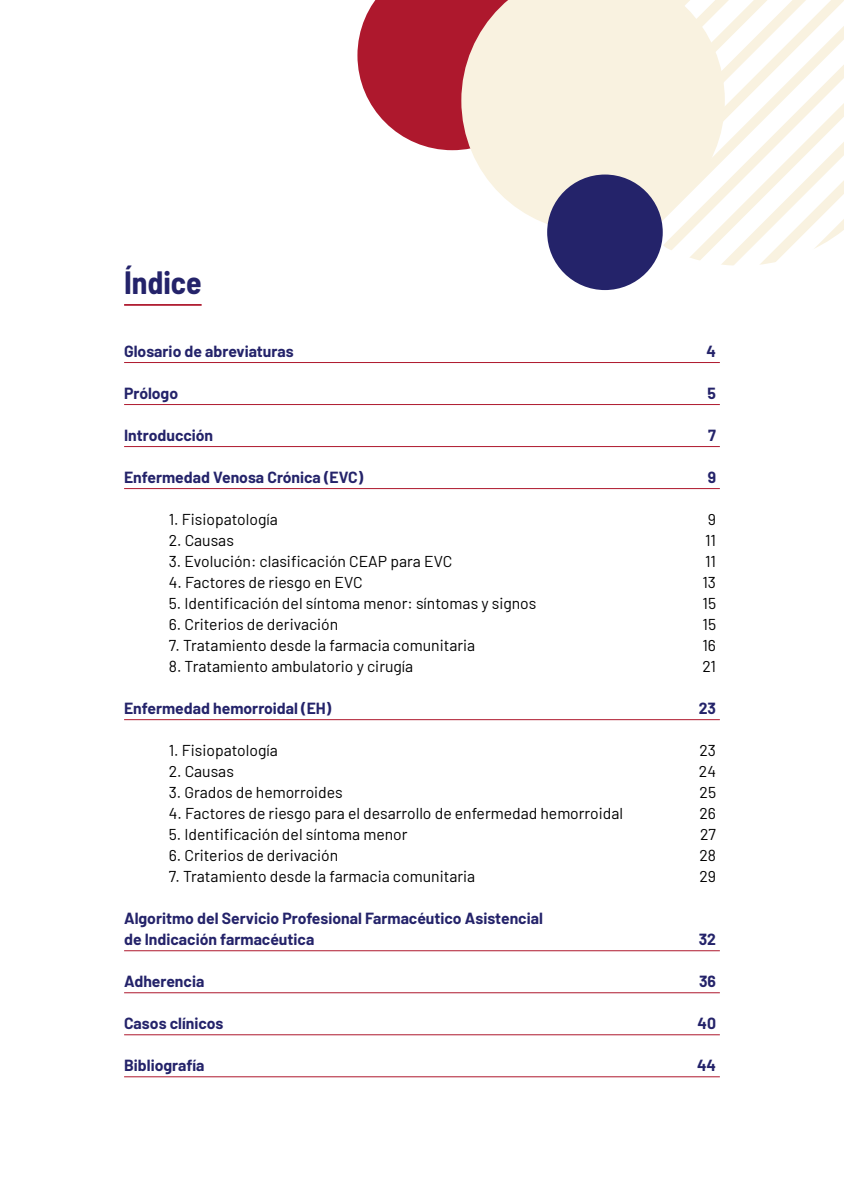
<style>
.page{position:relative;width:844px;height:1191px;background:#fff}
.page>*{position:absolute;margin:0;border:0;box-sizing:border-box;transform-origin:0 0}
.t1{font:700 semi-condensed 31.5px "Barlow";color:#24236a}
.t2{font:15.75px "Barlow";color:#000}
.t3{font:700 15.75px/21px "Barlow";color:#24236a}
</style>
<div class="page">
<hr style="left:124px;top:304px;width:77px;height:2px;background:#ae182d">
<hr style="left:124px;top:362px;width:595px;height:1px;background:#ae182d">
<hr style="left:124px;top:404px;width:595px;height:1px;background:#ae182d">
<hr style="left:124px;top:446px;width:595px;height:1px;background:#ae182d">
<hr style="left:124px;top:488px;width:595px;height:1px;background:#ae182d">
<hr style="left:124px;top:719px;width:595px;height:1px;background:#ae182d">
<hr style="left:124px;top:950px;width:595px;height:1px;background:#ae182d">
<hr style="left:124px;top:992px;width:595px;height:1px;background:#ae182d">
<hr style="left:124px;top:1034px;width:595px;height:1px;background:#ae182d">
<hr style="left:124px;top:1076px;width:595px;height:1px;background:#ae182d">
<svg style="left:651px;top:0;width:192px;height:266px"></svg>
<svg style="left:357px;top:0;width:104px;height:150px;background:#b9394b"></svg>
<svg style="left:461px;top:0;width:263px;height:232px;background:#f7ecde"></svg>
<div style="left:547px;top:174px;width:115px;height:116px;background:#24236a;border-radius:50%"></div>
<h1 class="t1" style="left:124px;top:260px;width:79px">Índice</h1>
<p class="t3" style="left:124px;top:340px;width:171px">Glosario de abreviaturas</p>
<p class="t3" style="left:706px;top:340px;width:11px">4</p>
<p class="t3" style="left:124px;top:382px;width:56px">Prólogo</p>
<p class="t3" style="left:707px;top:382px;width:10px">5</p>
<p class="t3" style="left:124px;top:424px;width:90px">Introducción</p>
<p class="t3" style="left:708px;top:424px;width:9px">7</p>
<p class="t3" style="left:124px;top:466px;width:240px">Enfermedad Venosa Crónica (EVC)</p>
<p class="t3" style="left:707px;top:466px;width:10px">9</p>
<p class="t2" style="left:169px;top:508px;width:110px">1. Fisiopatología</p>
<p class="t2" style="left:707px;top:508px;width:10px">9</p>
<p class="t2" style="left:169px;top:529px;width:67px">2. Causas</p>
<p class="t2" style="left:704px;top:529px;width:13px">11</p>
<p class="t2" style="left:169px;top:550px;width:285px">3. Evolución: clasificación CEAP para EVC</p>
<p class="t2" style="left:704px;top:550px;width:13px">11</p>
<p class="t2" style="left:169px;top:571px;width:195px">4. Factores de riesgo en EVC</p>
<p class="t2" style="left:702px;top:571px;width:15px">13</p>
<p class="t2" style="left:169px;top:592px;width:369px">5. Identificación del síntoma menor: síntomas y signos</p>
<p class="t2" style="left:702px;top:592px;width:15px">15</p>
<p class="t2" style="left:169px;top:613px;width:171px">6. Criterios de derivación</p>
<p class="t2" style="left:702px;top:613px;width:15px">15</p>
<p class="t2" style="left:169px;top:634px;width:308px">7. Tratamiento desde la farmacia comunitaria</p>
<p class="t2" style="left:702px;top:634px;width:15px">16</p>
<p class="t2" style="left:169px;top:655px;width:246px">8. Tratamiento ambulatorio y cirugía</p>
<p class="t2" style="left:702px;top:655px;width:15px">21</p>
<p class="t3" style="left:124px;top:697px;width:208px">Enfermedad hemorroidal (EH)</p>
<p class="t3" style="left:698px;top:697px;width:19px">23</p>
<p class="t2" style="left:169px;top:739px;width:110px">1. Fisiopatología</p>
<p class="t2" style="left:699px;top:739px;width:18px">23</p>
<p class="t2" style="left:169px;top:760px;width:67px">2. Causas</p>
<p class="t2" style="left:698px;top:760px;width:19px">24</p>
<p class="t2" style="left:169px;top:781px;width:175px">3. Grados de hemorroides</p>
<p class="t2" style="left:699px;top:781px;width:18px">25</p>
<p class="t2" style="left:169px;top:802px;width:455px">4. Factores de riesgo para el desarrollo de enfermedad hemorroidal</p>
<p class="t2" style="left:699px;top:802px;width:18px">26</p>
<p class="t2" style="left:169px;top:823px;width:240px">5. Identificación del síntoma menor</p>
<p class="t2" style="left:700px;top:823px;width:17px">27</p>
<p class="t2" style="left:169px;top:844px;width:171px">6. Criterios de derivación</p>
<p class="t2" style="left:699px;top:844px;width:18px">28</p>
<p class="t2" style="left:169px;top:865px;width:308px">7. Tratamiento desde la farmacia comunitaria</p>
<p class="t2" style="left:699px;top:865px;width:18px">29</p>
<p class="t3" style="left:124px;top:907px;width:420px">Algoritmo del Servicio Profesional Farmacéutico Asistencial de Indicación farmacéutica</p>
<p class="t3" style="left:698px;top:928px;width:19px">32</p>
<p class="t3" style="left:124px;top:970px;width:82px">Adherencia</p>
<p class="t3" style="left:699px;top:970px;width:18px">36</p>
<p class="t3" style="left:124px;top:1012px;width:101px">Casos clínicos</p>
<p class="t3" style="left:697px;top:1012px;width:20px">40</p>
<p class="t3" style="left:124px;top:1054px;width:82px">Bibliografía</p>
<p class="t3" style="left:696px;top:1054px;width:21px">44</p>
</div>
